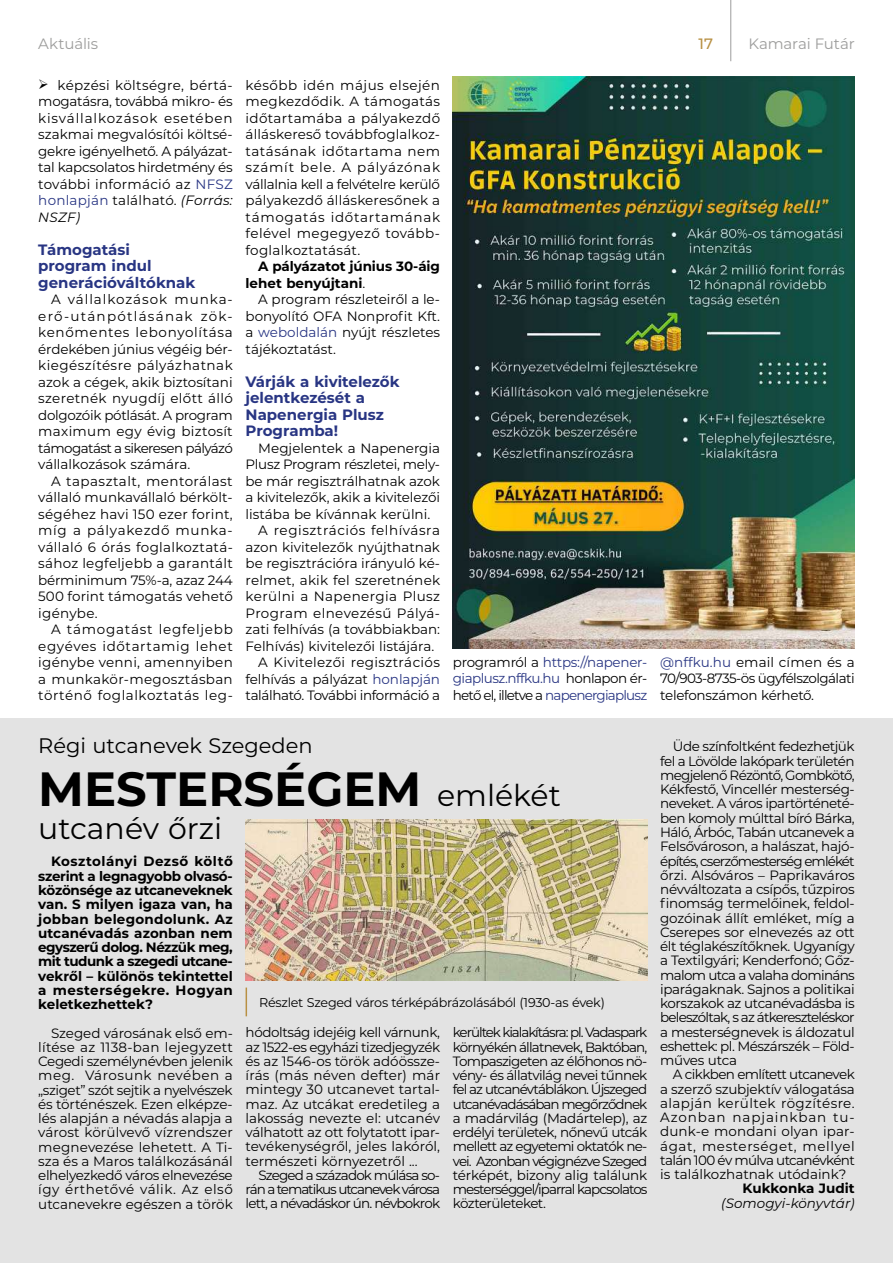
<style>
.page{position:relative;width:893px;height:1263px;background:#fff}
.page>*{position:absolute;margin:0;border:0;box-sizing:border-box;transform-origin:0 0}
.t1{font:700 48px "Montserrat";color:#000}
.t2{font:30px "Montserrat";color:#000}
.t3{font:21px "Montserrat";color:#000}
.t4{font:700 15px/16.5px "Montserrat";color:#283583}
.t5{font:15px "Montserrat";letter-spacing:-.005em;color:#9d9d9c}
.t6{font:500 15px "Montserrat";color:#b89043}
.t7{font:13.5px/14.2px "Montserrat";color:#000;text-align:justify}
.t8{font:700 13.5px/14.2px "Montserrat";color:#000;text-align:justify}
.t9{font:13.5px/16.5px "Montserrat";letter-spacing:-.06em;color:#283583;text-align:justify}
.t10{font:13.5px "Montserrat";letter-spacing:.03em;color:#000}
.t11{font:13.5px "Montserrat";letter-spacing:-.03em;color:#000}
.t12{font:13.5px "Montserrat";letter-spacing:-.025em;color:#000}
.t13{font:13.5px "Montserrat";letter-spacing:.025em;color:#000}
.t14{font:13.5px "Montserrat";letter-spacing:.04em;color:#000}
.t15{font:italic 13.5px "Montserrat";color:#000}
.t16{font:12.75px "Montserrat";letter-spacing:-.02em;color:#000}
.s1{color:#283583}
.s2{font-style:italic}
.s3{font-weight:400}
.s4{font-weight:400;font-size:30px}
.s5{color:#000}
</style>
<div class="page">
<div style="left:0;top:719px;width:893px;height:544px;background:#e3e3e3"></div>
<img style="left:246px;top:820px;width:401px;height:160px">
<img style="left:453px;top:77px;width:402px;height:571px">
<svg style="left:246px;top:987px;width:1px;height:29px"></svg>
<hr style="left:730px;top:0;width:1px;height:61px;background:#9d9d9c">
<p class="t5" style="left:38px;top:33px;width:62px">Aktuális</p>
<p class="t6" style="left:699px;top:33px;width:16px">17</p>
<p class="t5" style="left:748px;top:33px;width:108px">Kamarai Futár</p>
<p class="t7" style="left:38px;top:76px;width:196px;line-height:16.5px">➢ képzési költségre, bértá&shy;mogatásra, továbbá mikro- és kisvállalkozások esetében szakmai megvalósítói költsé&shy;gekre igényelhető. A pályázat&shy;tal kapcsolatos hirdetmény és további információ az <span class="s1">NFSZ honlapján</span> található. <span class="s2">(Forrás:<br>NSZF)</span></p>
<p class="t4" style="left:38px;top:240px;width:159px">Támogatási program indul generációváltóknak</p>
<p class="t7" style="left:38px;top:291px;width:196px;line-height:16.5px;text-indent:13px">A vállalkozások munka&shy;erő-utánpótlásának zök&shy;kenőmentes lebonyolítása érdekében június végéig bér&shy;kiegészítésre pályázhatnak azok a cégek, akik biztosítani szeretnék nyugdíj előtt álló dolgozóik pótlását. A program maximum egy évig biztosít támogatást a sikeresen pályázó vállalkozások számára.</p>
<p class="t7" style="left:38px;top:472px;width:196px;line-height:16.5px;text-indent:13px">A tapasztalt, mentorálast vállaló munkavállaló bérkölt&shy;ségéhez havi 150 ezer forint, míg a pályakezdő munka&shy;vállaló 6 órás foglalkoztatá&shy;sához legfeljebb a garantált bérminimum 75%-a, azaz 244<br>500 forint támogatás vehető igénybe.</p>
<p class="t7" style="left:38px;top:621px;width:196px;line-height:16.5px;text-indent:13px">A támogatást legfeljebb egyéves időtartamig lehet igénybe venni, amennyiben a munkakör-megosztásban történő foglalkoztatás leg-</p>
<p class="t7" style="left:246px;top:76px;width:196px;line-height:16.5px">később idén május elsején megkezdődik. A támogatás időtartamába a pályakezdő álláskereső továbbfoglalkoz&shy;tatásának időtartama nem számít bele. A pályázónak vállalnia kell a felvételre kerülő pályakezdő álláskeresőnek a támogatás időtartamának felével megegyező tovább&shy;foglalkoztatását.</p>
<p class="t8" style="left:246px;top:257px;width:196px;line-height:16.5px;text-indent:13px">A pályázatot június 30-áig lehet benyújtani<span class="s3">.</span></p>
<p class="t7" style="left:246px;top:291px;width:196px;line-height:16.5px;text-indent:13px">A program részleteiről a le&shy;bonyolító OFA Nonprofit Kft. a <span class="s1">weboldalán</span> nyújt részletes tájékoztatást.</p>
<p class="t4" style="left:246px;top:372px;width:156px">Várják a kivitelezők jelentkezését a<br>Napenergia Plusz<br>Programba!</p>
<p class="t7" style="left:258px;top:440px;width:183px">Megjelentek a Napenergia</p>
<p class="t12" style="left:246px;top:455px;width:196px">Plusz Program részletei, mely-</p>
<p class="t7" style="left:246px;top:473px;width:196px">be már regisztrálhatnak azok</p>
<p class="t7" style="left:246px;top:490px;width:196px">a kivitelezők, akik a kivitelezői</p>
<p class="t7" style="left:246px;top:506px;width:186px">listába be kívánnak kerülni.</p>
<p class="t14" style="left:258px;top:521px;width:183px">A regisztrációs felhívásra</p>
<p class="t7" style="left:246px;top:539px;width:196px">azon kivitelezők nyújthatnak</p>
<p class="t7" style="left:246px;top:556px;width:196px">be regisztrációra irányuló ké-</p>
<p class="t7" style="left:246px;top:572px;width:196px">relmet, akik fel szeretnének</p>
<p class="t10" style="left:246px;top:587px;width:196px">kerülni a Napenergia Plusz</p>
<p class="t10" style="left:246px;top:604px;width:196px">Program elnevezésű Pályá-</p>
<p class="t7" style="left:246px;top:622px;width:196px">zati felhívás (a továbbiakban:</p>
<p class="t7" style="left:246px;top:638px;width:190px">Felhívás) kivitelezői listájára.</p>
<p class="t13" style="left:258px;top:653px;width:183px">A Kivitelezői regisztrációs</p>
<p class="t7" style="left:246px;top:671px;width:196px">felhívás a pályázat <span class="s1">honlapján</span></p>
<p class="t11" style="left:246px;top:686px;width:196px">található. További információ a</p>
<h3 class="t3" style="left:38px;top:731px;width:276px">Régi utcanevek Szegeden</h3>
<h1 class="t1" style="left:38px;top:754px;width:524px">MESTERSÉGEM <span class="s4">emlékét</span></h1>
<h2 class="t2" style="left:38px;top:807px;width:186px">utcanév őrzi</h2>
<p class="t9" style="left:453px;top:653px;width:196px"><span class="s5">programról a</span> https://napener&shy;giaplusz.nffku.hu <span class="s5">honlapon ér&shy;hető el, illetve a</span> napenergiaplusz</p>
<p class="t7" style="left:660px;top:653px;width:196px;line-height:16.5px"><span class="s1">@nffku.hu</span> email címen és a 70/903-8735-ös ügyfélszolgálati telefonszámon kérhető.</p>
<p class="t7" style="left:660px;top:739px;width:196px;text-indent:13px">Üde színfoltként fedezhetjük fel a Lövölde lakópark területén megjelenő Rézöntő, Gombkötő, Kékfestő, Vincellér mesterség&shy;neveket. A város ipartörténeté&shy;ben komoly múlttal bíró Bárka, Háló, Árbóc, Tabán utcanevek a Felsővároson, a halászat, hajó&shy;építés, cserzőmesterség emlékét őrzi. Alsóváros – Paprikaváros névváltozata a csípős, tűzpiros finomság termelőinek, feldol&shy;gozóinak állít emléket, míg a Cserepes sor elnevezés az ott élt téglakészítőknek. Ugyanígy a Textilgyári; Kenderfonó; Gőz&shy;malom utca a valaha domináns iparágaknak. Sajnos a politikai korszakok az utcanévadásba is beleszóltak, s az átkereszteléskor a mesterségnevek is áldozatul eshettek: pl. Mészárszék – Föld&shy;műves utca</p>
<p class="t7" style="left:660px;top:1067px;width:196px;text-indent:13px">A cikkben említett utcanevek a szerző szubjektív válogatása alapján kerültek rögzítésre.<br>Azonban napjainkban tu&shy;dunk-e mondani olyan ipar&shy;ágat, mesterséget, mellyel talán 100 év múlva utcanévként is találkozhatnak utódaink?</p>
<p class="t8" style="left:743px;top:1181px;width:114px">Kukkonka Judit</p>
<p class="t15" style="left:721px;top:1193px;width:135px">(Somogyi-könyvtár)</p>
<p class="t8" style="left:38px;top:854px;width:196px;text-indent:13px">Kosztolányi Dezső költő szerint a legnagyobb olvasó&shy;közönsége az utcaneveknek van. S milyen igaza van, ha jobban belegondolunk. Az utcanévadás azonban nem egyszerű dolog. Nézzük meg, mit tudunk a szegedi utcane&shy;vekről – különös tekintettel a mesterségekre. Hogyan keletkezhettek?</p>
<p class="t7" style="left:38px;top:1025px;width:196px;text-indent:13px">Szeged városának első em&shy;lítése az 1138-ban lejegyzett Cegedi személynévben jelenik meg. Városunk nevében a „sziget” szót sejtik a nyelvészek és történészek. Ezen elképze&shy;lés alapján a névadás alapja a várost körülvevő vízrendszer megnevezése lehetett. A Ti&shy;sza és a Maros találkozásánál elhelyezkedő város elnevezése így érthetővé válik. Az első utcanevekre egészen a török</p>
<p class="t16" style="left:259px;top:994px;width:347px">Részlet Szeged város térképábrázolásából (1930-as évek)</p>
<p class="t7" style="left:246px;top:1025px;width:196px">hódoltság idejéig kell várnunk, az 1522-es egyházi tizedjegyzék és az 1546-os török adóössze&shy;írás (más néven defter) már mintegy 30 utcanevet tartal&shy;maz. Az utcákat eredetileg a lakosság nevezte el: utcanév válhatott az ott folytatott ipar&shy;tevékenységről, jeles lakóról, természeti környezetről ...</p>
<p class="t7" style="left:246px;top:1167px;width:196px;text-indent:13px">Szeged a századok múlása so&shy;rán a tematikus utcanevek városa lett, a névadáskor ún. névbokrok</p>
<p class="t7" style="left:453px;top:1025px;width:196px">kerültek kialakításra: pl. Vadaspark környékén állatnevek, Baktóban, Tompaszigeten az élőhonos nö&shy;vény- és állatvilág nevei tűnnek fel az utcanévtáblákon. Újszeged utcanévadásában megőrződnek a madárvilág (Madártelep), az erdélyi területek, nőnevű utcák mellett az egyetemi oktatók ne&shy;vei. Azonban végignézve Szeged térképét, bizony alig találunk mesterséggel/iparral kapcsolatos közterületeket.</p>
</div>
